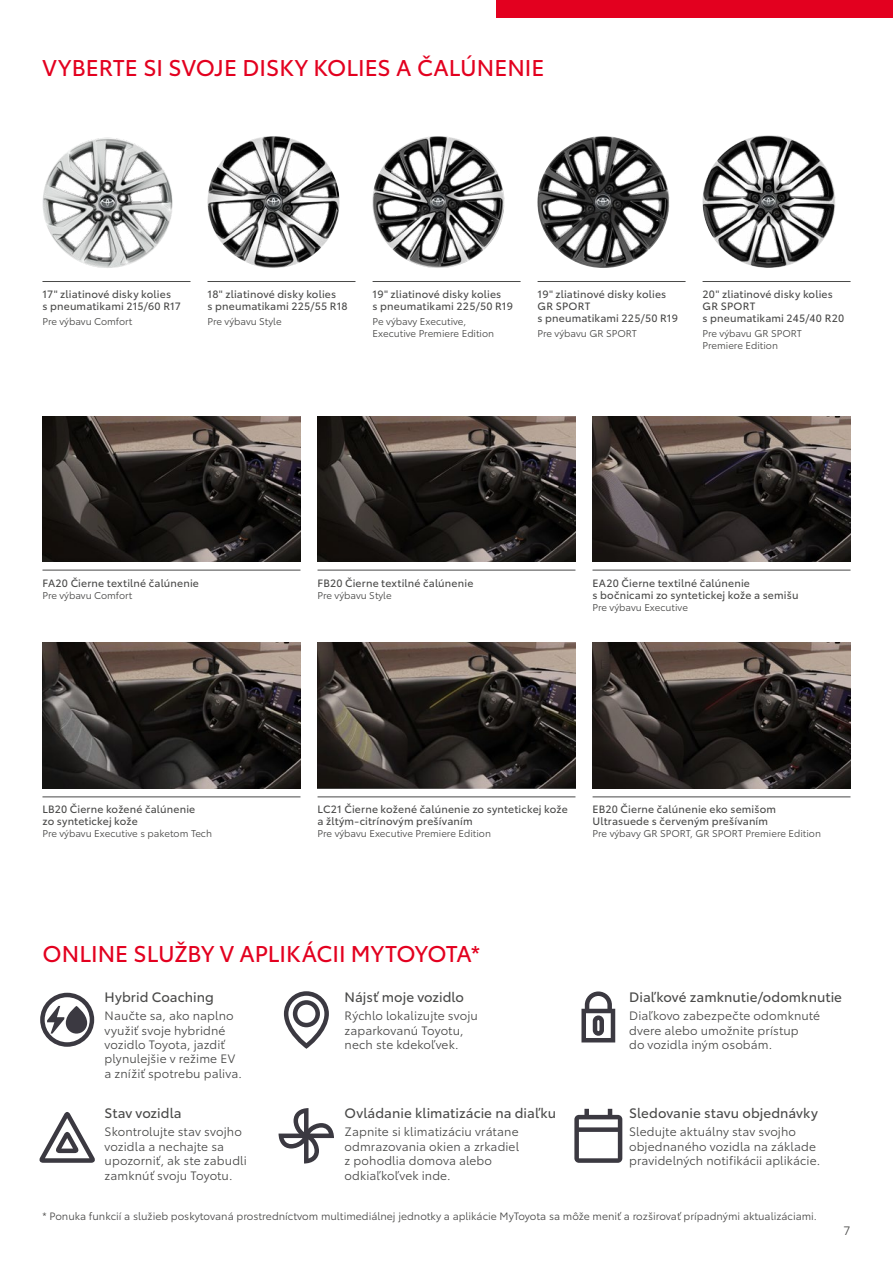
<style>
.page{position:relative;width:893px;height:1263px;background:#fff}
.page>*{position:absolute;margin:0;border:0;box-sizing:border-box;transform-origin:0 0}
.t1{font:22.5px "Toyota Type";color:#e3001f}
.t2{font:13.5px "Toyota Type";letter-spacing:.005em;color:#494948}
.t3{font:12px/14.4px "Toyota Type";letter-spacing:.005em;color:#494948}
.t4{font:10.5px/11.9px "Toyota Type";letter-spacing:.015em;color:#494948}
.t5{font:10.5px "Toyota Type";color:#494948}
.t6{font:9.75px/12.1px "Toyota Type";color:#494948}
</style>
<div class="page">
<img style="left:42px;top:416px;width:258px;height:146px">
<img style="left:318px;top:416px;width:257px;height:146px">
<img style="left:318px;top:642px;width:257px;height:146px">
<img style="left:593px;top:416px;width:257px;height:146px">
<img style="left:593px;top:642px;width:257px;height:146px">
<img style="left:42px;top:642px;width:258px;height:146px">
<img style="left:42px;top:138px;width:131px;height:130px">
<img style="left:207px;top:136px;width:133px;height:132px">
<img style="left:372px;top:136px;width:132px;height:132px">
<img style="left:537px;top:136px;width:132px;height:132px">
<img style="left:702px;top:135px;width:134px;height:133px">
<hr style="left:42px;top:281px;width:148px;height:1px;background:#494948">
<hr style="left:207px;top:281px;width:148px;height:1px;background:#494948">
<hr style="left:373px;top:281px;width:148px;height:1px;background:#494948">
<hr style="left:538px;top:281px;width:148px;height:1px;background:#494948">
<hr style="left:703px;top:281px;width:147px;height:1px;background:#494948">
<hr style="left:42px;top:570px;width:258px;height:1px;background:#494948">
<hr style="left:592px;top:570px;width:258px;height:1px;background:#494948">
<hr style="left:42px;top:797px;width:258px;height:1px;background:#494948">
<hr style="left:318px;top:797px;width:257px;height:1px;background:#494948">
<hr style="left:593px;top:797px;width:257px;height:1px;background:#494948">
<hr style="left:318px;top:570px;width:257px;height:1px;background:#494948">
<div style="left:497px;top:0;width:396px;height:17px;background:#e3001f"></div>
<svg style="left:279px;top:1108px;width:55px;height:55px"></svg>
<div style="left:293px;top:1000px;width:27px;height:27px;border:4px solid #3b3941;border-radius:50%"></div>
<div style="left:284px;top:991px;width:45px;height:57px;border:4px solid #3b3941;border-radius:20px"></div>
<svg style="left:40px;top:993px;width:54px;height:54px"></svg>
<div style="left:66px;top:1006px;width:21px;height:27px;background:#3b3941;border-radius:11px"></div>
<svg style="left:581px;top:991px;width:34px;height:51px"></svg>
<div style="left:593px;top:1015px;width:11px;height:21px;border:4px solid #3b3941;border-radius:3px"></div>
<svg style="left:574px;top:1109px;width:48px;height:54px"></svg>
<svg style="left:39px;top:1112px;width:56px;height:51px"></svg>
<h1 class="t1" style="left:43px;top:51px;width:504px">VYBERTE SI SVOJE DISKY KOLIES A ČALÚNENIE</h1>
<p class="t4" style="left:42px;top:287px;width:140px">17" zliatinové disky kolies<br>s pneumatikami 215/60 R17</p>
<p class="t6" style="left:42px;top:314px;width:91px">Pre výbavu Comfort</p>
<p class="t4" style="left:207px;top:287px;width:142px">18" zliatinové disky kolies<br>s pneumatikami 225/55 R18</p>
<p class="t6" style="left:207px;top:314px;width:76px">Pre výbavu Style</p>
<p class="t4" style="left:373px;top:287px;width:142px">19" zliatinové disky kolies<br>s pneumatikami 225/50 R19</p>
<p class="t6" style="left:373px;top:314px;width:123px">Pe výbavy Executive,<br>Executive Premiere Edition</p>
<p class="t4" style="left:538px;top:287px;width:142px">19" zliatinové disky kolies<br>GR SPORT<br>s pneumatikami 225/50 R19</p>
<p class="t6" style="left:538px;top:326px;width:101px">Pre výbavu GR SPORT</p>
<p class="t4" style="left:703px;top:287px;width:143px">20" zliatinové disky kolies<br>GR SPORT<br>s pneumatikami 245/40 R20</p>
<p class="t6" style="left:703px;top:326px;width:101px">Pre výbavu GR SPORT<br>Premiere Edition</p>
<p class="t4" style="left:42px;top:576px;width:158px">FA20 Čierne textilné čalúnenie</p>
<p class="t6" style="left:42px;top:588px;width:91px">Pre výbavu Comfort</p>
<p class="t4" style="left:318px;top:576px;width:157px">FB20 Čierne textilné čalúnenie</p>
<p class="t6" style="left:318px;top:588px;width:76px">Pre výbavu Style</p>
<p class="t4" style="left:592px;top:576px;width:207px">EA20 Čierne textilné čalúnenie<br>s bočnicami zo syntetickej kože a semišu</p>
<p class="t6" style="left:592px;top:600px;width:97px">Pre výbavu Executive</p>
<p class="t4" style="left:42px;top:803px;width:154px">LB20 Čierne kožené čalúnenie zo syntetickej kože</p>
<p class="t6" style="left:42px;top:827px;width:171px">Pre výbavu Executive s paketom Tech</p>
<p class="t4" style="left:318px;top:803px;width:252px">LC21 Čierne kožené čalúnenie zo syntetickej kože a žltým-citrínovým prešívaním</p>
<p class="t6" style="left:318px;top:827px;width:175px">Pre výbavu Executive Premiere Edition</p>
<p class="t4" style="left:593px;top:803px;width:185px">EB20 Čierne čalúnenie eko semišom<br>Ultrasuede s červeným prešívaním</p>
<p class="t6" style="left:593px;top:827px;width:230px">Pre výbavy GR SPORT, GR SPORT Premiere Edition</p>
<h1 class="t1" style="left:43px;top:937px;width:439px">ONLINE SLUŽBY V APLIKÁCII MYTOYOTA*</h1>
<p class="t2" style="left:105px;top:987px;width:111px">Hybrid Coaching</p>
<p class="t3" style="left:105px;top:1008px;width:139px">Naučte sa, ako naplno využiť svoje hybridné vozidlo Toyota, jazdiť plynulejšie v režime EV a znížiť spotrebu paliva.</p>
<p class="t2" style="left:105px;top:1103px;width:79px">Stav vozidla</p>
<p class="t3" style="left:105px;top:1124px;width:144px">Skontrolujte stav svojho vozidla a nechajte sa upozorniť, ak ste zabudli zamknúť svoju Toyotu.</p>
<p class="t2" style="left:345px;top:987px;width:121px">Nájsť moje vozidlo</p>
<p class="t3" style="left:345px;top:1008px;width:135px">Rýchlo lokalizujte svoju zaparkovanú Toyotu, nech ste kdekoľvek.</p>
<p class="t2" style="left:345px;top:1103px;width:213px">Ovládanie klimatizácie na diaľku</p>
<p class="t3" style="left:345px;top:1124px;width:176px">Zapnite si klimatizáciu vrátane odmrazovania okien a zrkadiel z pohodlia domova alebo odkiaľkoľvek inde.</p>
<p class="t2" style="left:629px;top:987px;width:214px">Diaľkové zamknutie/odomknutie</p>
<p class="t3" style="left:629px;top:1008px;width:193px">Diaľkovo zabezpečte odomknuté dvere alebo umožnite prístup<br>do vozidla iným osobám.</p>
<p class="t2" style="left:629px;top:1103px;width:190px">Sledovanie stavu objednávky</p>
<p class="t3" style="left:629px;top:1124px;width:193px">Sledujte aktuálny stav svojho objednaného vozidla na základe pravidelných notifikácii aplikácie.</p>
<p class="t5" style="left:43px;top:1209px;width:776px">* Ponuka funkcií a služieb poskytovaná prostredníctvom multimediálnej jednotky a aplikácie MyToyota sa môže meniť a rozširovať prípadnými aktualizáciami.</p>
<p class="t3" style="left:844px;top:1222px;width:8px">7</p>
</div>
